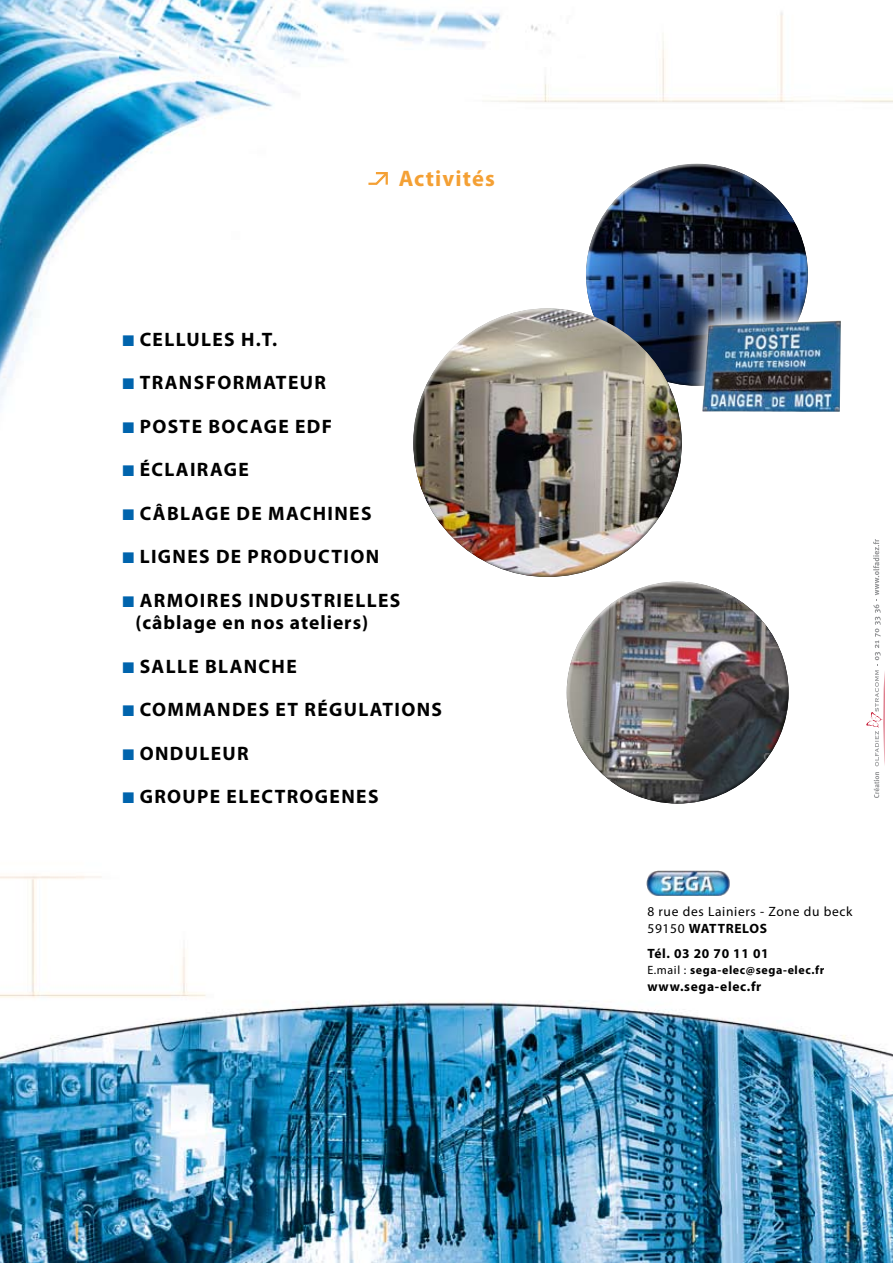
<style>
.page{position:relative;width:893px;height:1263px;background:#fff}
.page>*{position:absolute;margin:0;border:0;box-sizing:border-box;transform-origin:0 0}
.t1{font:700 22.5px "Myriad Pro";letter-spacing:.05em;color:#f4a034}
.t2{font:700 19.5px/22.5px "Myriad Pro";letter-spacing:.07em;color:#000}
.t3{font:13.5px/16.5px "Myriad Pro";letter-spacing:.05em;color:#000}
.t4{font:700 13.5px/25px "Myriad Pro";letter-spacing:.05em;color:#000;text-align:right}
.t5{font:700 12px "Myriad Pro";letter-spacing:.05em;color:#000}
.s1{font-family:"European Pi Three";font-weight:400;font-size:14.25px;color:#0064ad}
.s2{font-weight:700}
.s3{font-weight:400}
</style>
<div class="page">
<img style="left:0;top:0;width:893px;height:1263px">
<div style="left:307px;top:624px;width:278px;height:44px;background:#fff"></div>
<div style="left:291px;top:137px;width:277px;height:45px;background:#fff"></div>
<svg style="left:366px;top:172px;width:23px;height:15px"></svg>
<div style="left:584px;top:163px;width:225px;height:224px;background:#000;opacity:.45"></div>
<div style="left:411px;top:307px;width:272px;height:270px;background:#000;opacity:.45"></div>
<div style="left:565px;top:581px;width:225px;height:223px;background:#000;opacity:.45"></div>
<svg style="left:681px;top:299px;width:209px;height:162px"></svg>
<img style="left:702px;top:321px;width:139px;height:91px">
<svg style="left:873px;top:772px;width:6px;height:26px"></svg>
<svg style="left:866px;top:539px;width:19px;height:227px"></svg>
<img style="left:645px;top:869px;width:86px;height:28px">
<p class="t1" style="left:399px;top:163px;width:98px">ACTIVITÉS</p>
<p class="t2" style="left:123px;top:327px;width:156px"><span class="s1">M</span> CELLULES H.T.</p>
<p class="t2" style="left:123px;top:371px;width:205px"><span class="s1">M</span> TRANSFORMATEUR</p>
<p class="t2" style="left:123px;top:414px;width:211px"><span class="s1">M</span> POSTE BOCAGE EDF</p>
<p class="t2" style="left:123px;top:458px;width:128px"><span class="s1">M</span> ÉCLAIRAGE</p>
<p class="t2" style="left:123px;top:501px;width:248px"><span class="s1">M</span> CÂBLAGE DE MACHINES</p>
<p class="t2" style="left:123px;top:545px;width:258px"><span class="s1">M</span> LIGNES DE PRODUCTION</p>
<p class="t2" style="left:135px;top:588px;width:264px;text-indent:-13px"><span class="s1">M</span> ARMOIRES INDUSTRIELLES (CÂBLAGE EN NOS ATELIERS)</p>
<p class="t2" style="left:123px;top:654px;width:176px"><span class="s1">M</span> SALLE BLANCHE</p>
<p class="t2" style="left:123px;top:698px;width:319px"><span class="s1">M</span> COMMANDES ET RÉGULATIONS</p>
<p class="t2" style="left:123px;top:741px;width:128px"><span class="s1">M</span> ONDULEUR</p>
<p class="t2" style="left:123px;top:785px;width:255px"><span class="s1">M</span> GROUPE ELECTROGENES</p>
<p class="t3" style="left:647px;top:903px;width:207px">8 rue des Lainiers - Zone du beck<br>59150 <span class="s2">WATTRELO</span></p>
<p class="t4" style="left:647px;top:915px;width:123px">S<br>TÉL. 03 20 70 11 01</p>
<p class="t5" style="left:647px;top:962px;width:178px"><span class="s3">E.mail :</span> SEGA-ELEC@SEGA-ELEC.FR</p>
<p class="t4" style="left:647px;top:973px;width:116px">WWW.SEGA-ELEC.FR</p>
</div>
